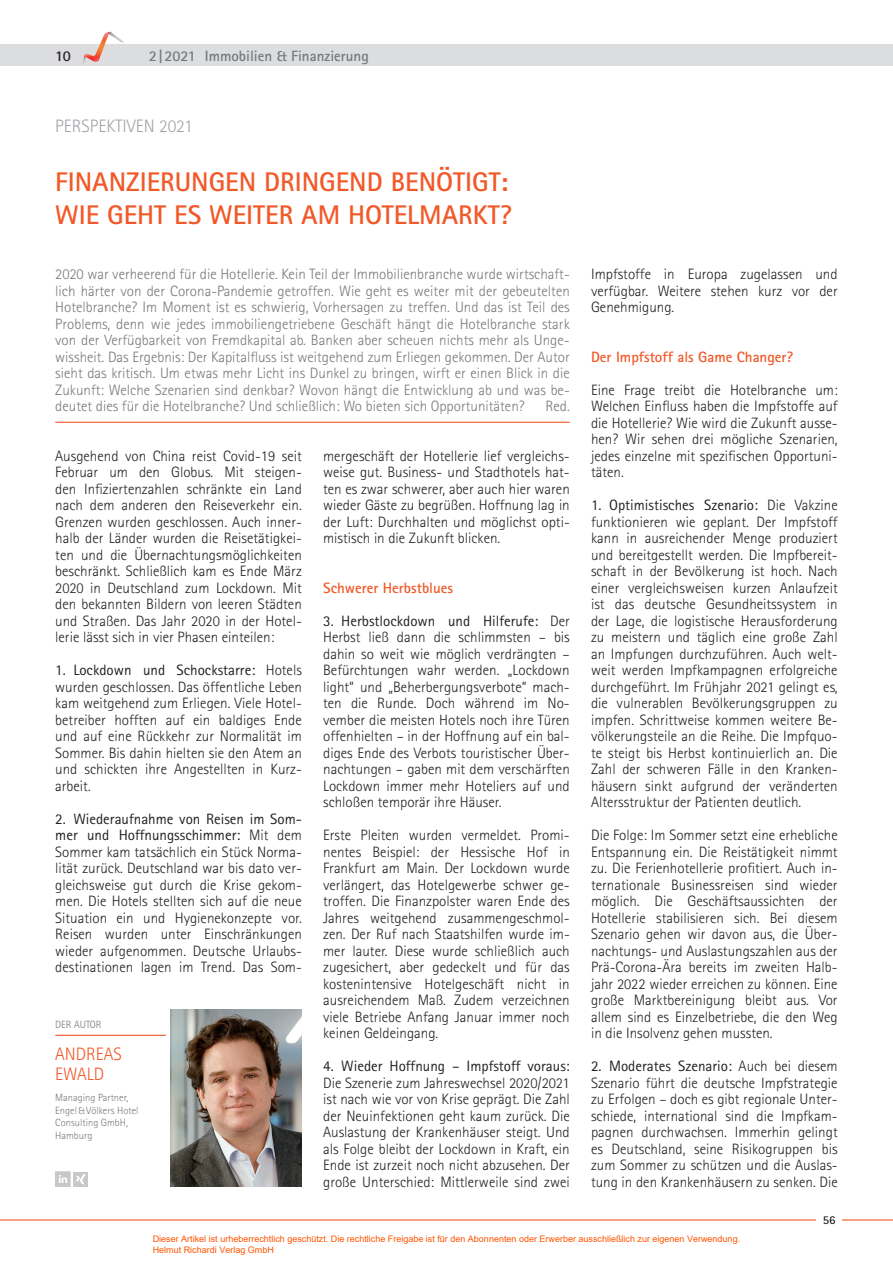
<style>
.page{position:relative;width:893px;height:1263px;background:#fff}
.page>*{position:absolute;margin:0;border:0;box-sizing:border-box;transform-origin:0 0}
.t1{font:700 27px/33px "Rotis Sans Serif";color:#f15929}
.t2{font:300 18px "Rotis Sans Serif";color:#a3a4a8}
.t3{font:300 18px/20.2px "Rotis Sans Serif";color:#f15929}
.t4{font:300 15px/16.5px "Rotis Sans Serif";color:#231f20;text-align:justify}
.t5{font:300 15px/16.5px "Rotis Sans Serif";color:#76787b;text-align:justify}
.t6{font:700 15px "Rotis Sans Serif";color:#f15929}
.t7{font:15px "Rotis Sans Serif";color:#231f20}
.t8{font:700 15px "Rotis Sans Serif";color:#76787b}
.t9{font:700 15px "Rotis Sans Serif";color:#231f20}
.t10{font:700 12px "Rotis Sans Serif";color:#231f20}
.t11{font:300 10.5px/12.6px "Rotis Sans Serif";color:#76787b}
.t12{font:9px/10.8px "Arial";color:#ff5400}
.s1{font-weight:400}
</style>
<div class="page">
<hr style="left:0;top:1219px;width:893px;height:1px;background:#f15929">
<div style="left:0;top:45px;width:893px;height:21px;background:#dcdddf"></div>
<svg style="left:83px;top:31px;width:41px;height:33px"></svg>
<div style="left:816px;top:1214px;width:26px;height:13px;background:#fff"></div>
<hr style="left:55px;top:422px;width:515px;height:1px;background:#f15929">
<img style="left:170px;top:1010px;width:132px;height:176px">
<hr style="left:55px;top:1035px;width:111px;height:1px;background:#f15929">
<div style="left:73px;top:1172px;width:15px;height:15px;background:#c7c8ca"></div>
<svg style="left:76px;top:1174px;width:10px;height:10px"></svg>
<svg style="left:55px;top:1172px;width:15px;height:15px"></svg>
<p class="t9" style="left:55px;top:46px;width:17px">10</p>
<p class="t8" style="left:149px;top:46px;width:222px">2|2021 Immobilien &amp; Finanzierung</p>
<p class="t2" style="left:55px;top:115px;width:139px">PERSPEKTIVEN 2021</p>
<h1 class="t1" style="left:55px;top:165px;width:458px">FINANZIERUNGEN DRINGEND BENÖTIGT:<br>WIE GEHT ES WEITER AM HOTELMARKT?</h1>
<p class="t5" style="left:55px;top:266px;width:516px">2020 war verheerend für die Hotellerie. Kein Teil der Immobilienbranche wurde wirtschaft&shy;lich härter von der Corona-Pandemie getroffen. Wie geht es weiter mit der gebeutelten Hotelbranche? Im Moment ist es schwierig, Vorhersagen zu treffen. Und das ist Teil des Problems, denn wie jedes immobiliengetriebene Geschäft hängt die Hotelbranche stark von der Verfügbarkeit von Fremdkapital ab. Banken aber scheuen nichts mehr als Unge&shy;wissheit. Das Ergebnis: Der Kapitalfluss ist weitgehend zum Erliegen gekommen. Der Autor sieht das kritisch. Um etwas mehr Licht ins Dunkel zu bringen, wirft er einen Blick in die Zukunft: Welche Szenarien sind denkbar? Wovon hängt die Entwicklung ab und was be&shy;deutet dies für die Hotelbranche? Und schließlich: Wo bieten sich Opportunitäten?</p>
<p class="t5" style="left:545px;top:398px;width:26px">Red.</p>
<p class="t4" style="left:55px;top:447px;width:248px">Ausgehend von China reist Covid-19 seit Februar um den Globus. Mit steigen&shy;den Infiziertenzahlen schränkte ein Land nach dem anderen den Reiseverkehr ein.<br>Grenzen wurden geschlossen. Auch inner&shy;halb der Länder wurden die Reisetätigkei&shy;ten und die Übernachtungsmöglichkeiten beschränkt. Schließlich kam es Ende März 2020 in Deutschland zum Lockdown. Mit den bekannten Bildern von leeren Städten und Straßen. Das Jahr 2020 in der Hotel&shy;lerie lässt sich in vier Phasen einteilen:</p>
<p class="t4" style="left:55px;top:662px;width:248px"><span class="s1">1. Lockdown und Schockstarre:</span> Hotels wurden geschlossen. Das öffentliche Leben kam weitgehend zum Erliegen. Viele Hotel&shy;betreiber hofften auf ein baldiges Ende und auf eine Rückkehr zur Normalität im Sommer. Bis dahin hielten sie den Atem an und schickten ihre Angestellten in Kurz&shy;arbeit.</p>
<p class="t4" style="left:55px;top:810px;width:248px"><span class="s1">2. Wiederaufnahme von Reisen im Som&shy;mer und Hoffnungsschimmer:</span> Mit dem Sommer kam tatsächlich ein Stück Norma&shy;lität zurück. Deutschland war bis dato ver&shy;gleichsweise gut durch die Krise gekom&shy;men. Die Hotels stellten sich auf die neue Situation ein und Hygienekonzepte vor.<br>Reisen wurden unter Einschränkungen wieder aufgenommen. Deutsche Urlaubs&shy;destinationen lagen im Trend. Das Som-</p>
<p class="t11" style="left:55px;top:1018px;width:48px">DER AUTOR</p>
<p class="t3" style="left:55px;top:1044px;width:68px">ANDREAS<br>EWALD</p>
<p class="t11" style="left:55px;top:1091px;width:85px">Managing Partner,<br>Engel&amp;Völkers Hotel<br>Consulting GmbH,<br>Hamburg</p>
<p class="t4" style="left:323px;top:447px;width:248px">mergeschäft der Hotellerie lief vergleichs&shy;weise gut. Business- und Stadthotels hat&shy;ten es zwar schwerer, aber auch hier waren wieder Gäste zu begrüßen. Hoffnung lag in der Luft: Durchhalten und möglichst opti&shy;mistisch in die Zukunft blicken.</p>
<p class="t6" style="left:323px;top:578px;width:131px">Schwerer Herbstblues</p>
<p class="t4" style="left:323px;top:612px;width:248px"><span class="s1">3. Herbstlockdown und Hilferufe:</span> Der Herbst ließ dann die schlimmsten – bis dahin so weit wie möglich verdrängten – Befürchtungen wahr werden. „Lockdown light“ und „Beherbergungsverbote“ mach&shy;ten die Runde. Doch während im No&shy;vember die meisten Hotels noch ihre Türen offenhielten – in der Hoffnung auf ein bal&shy;diges Ende des Verbots touristischer Über&shy;nachtungen – gaben mit dem verschärften Lockdown immer mehr Hoteliers auf und schloßen temporär ihre Häuser.</p>
<p class="t4" style="left:323px;top:827px;width:248px">Erste Pleiten wurden vermeldet. Promi&shy;nentes Beispiel: der Hessische Hof in Frankfurt am Main. Der Lockdown wurde verlängert, das Hotelgewerbe schwer ge&shy;troffen. Die Finanzpolster waren Ende des Jahres weitgehend zusammengeschmol&shy;zen. Der Ruf nach Staatshilfen wurde im&shy;mer lauter. Diese wurde schließlich auch zugesichert, aber gedeckelt und für das kostenintensive Hotelgeschäft nicht in ausreichendem Maß. Zudem verzeichnen viele Betriebe Anfang Januar immer noch keinen Geldeingang.</p>
<p class="t7" style="left:323px;top:1057px;width:248px">4. Wieder Hoffnung – Impfstoff voraus:</p>
<p class="t4" style="left:323px;top:1074px;width:248px">Die Szenerie zum Jahreswechsel 2020/2021 ist nach wie vor von Krise geprägt. Die Zahl der Neuinfektionen geht kaum zurück. Die Auslastung der Krankenhäuser steigt. Und als Folge bleibt der Lockdown in Kraft, ein Ende ist zurzeit noch nicht abzusehen. Der große Unterschied: Mittlerweile sind zwei</p>
<p class="t4" style="left:591px;top:266px;width:248px">Impfstoffe in Europa zugelassen und verfügbar. Weitere stehen kurz vor der Genehmigung.</p>
<p class="t6" style="left:591px;top:347px;width:204px">Der Impfstoff als Game Changer?</p>
<p class="t4" style="left:591px;top:381px;width:248px">Eine Frage treibt die Hotelbranche um:<br>Welchen Einfluss haben die Impfstoffe auf die Hotellerie? Wie wird die Zukunft ausse&shy;hen? Wir sehen drei mögliche Szenarien, jedes einzelne mit spezifischen Opportuni&shy;täten.</p>
<p class="t4" style="left:591px;top:497px;width:248px"><span class="s1">1. Optimistisches Szenario:</span> Die Vakzine funktionieren wie geplant. Der Impfstoff kann in ausreichender Menge produziert und bereitgestellt werden. Die Impfbereit&shy;schaft in der Bevölkerung ist hoch. Nach einer vergleichsweisen kurzen Anlaufzeit ist das deutsche Gesundheitssystem in der Lage, die logistische Herausforderung zu meistern und täglich eine große Zahl an Impfungen durchzuführen. Auch welt&shy;weit werden Impfkampagnen erfolgreiche durchgeführt. Im Frühjahr 2021 gelingt es, die vulnerablen Bevölkerungsgruppen zu impfen. Schrittweise kommen weitere Be&shy;völkerungsteile an die Reihe. Die Impfquo&shy;te steigt bis Herbst kontinuierlich an. Die Zahl der schweren Fälle in den Kranken&shy;häusern sinkt aufgrund der veränderten Altersstruktur der Patienten deutlich.</p>
<p class="t4" style="left:591px;top:827px;width:248px">Die Folge: Im Sommer setzt eine erhebliche Entspannung ein. Die Reistätigkeit nimmt zu. Die Ferienhotellerie profitiert. Auch in&shy;ternationale Businessreisen sind wieder möglich. Die Geschäftsaussichten der Hotellerie stabilisieren sich. Bei diesem Szenario gehen wir davon aus, die Über&shy;nachtungs- und Auslastungszahlen aus der Prä-Corona-Ära bereits im zweiten Halb&shy;jahr 2022 wieder erreichen zu können. Eine große Marktbereinigung bleibt aus. Vor allem sind es Einzelbetriebe, die den Weg in die Insolvenz gehen mussten.</p>
<p class="t4" style="left:591px;top:1058px;width:248px"><span class="s1">2. Moderates Szenario:</span> Auch bei diesem Szenario führt die deutsche Impfstrategie zu Erfolgen – doch es gibt regionale Unter&shy;schiede, international sind die Impfkam&shy;pagnen durchwachsen. Immerhin gelingt es Deutschland, seine Risikogruppen bis zum Sommer zu schützen und die Auslas&shy;tung in den Krankenhäusern zu senken. Die</p>
<p class="t10" style="left:823px;top:1212px;width:14px">56</p>
<p class="t12" style="left:153px;top:1233px;width:589px">Dieser Artikel ist urheberrechtlich geschützt. Die rechtliche Freigabe ist für den Abonnenten oder Erwerber ausschließlich zur eigenen Verwendung.<br>Helmut Richardi Verlag GmbH</p>
</div>
